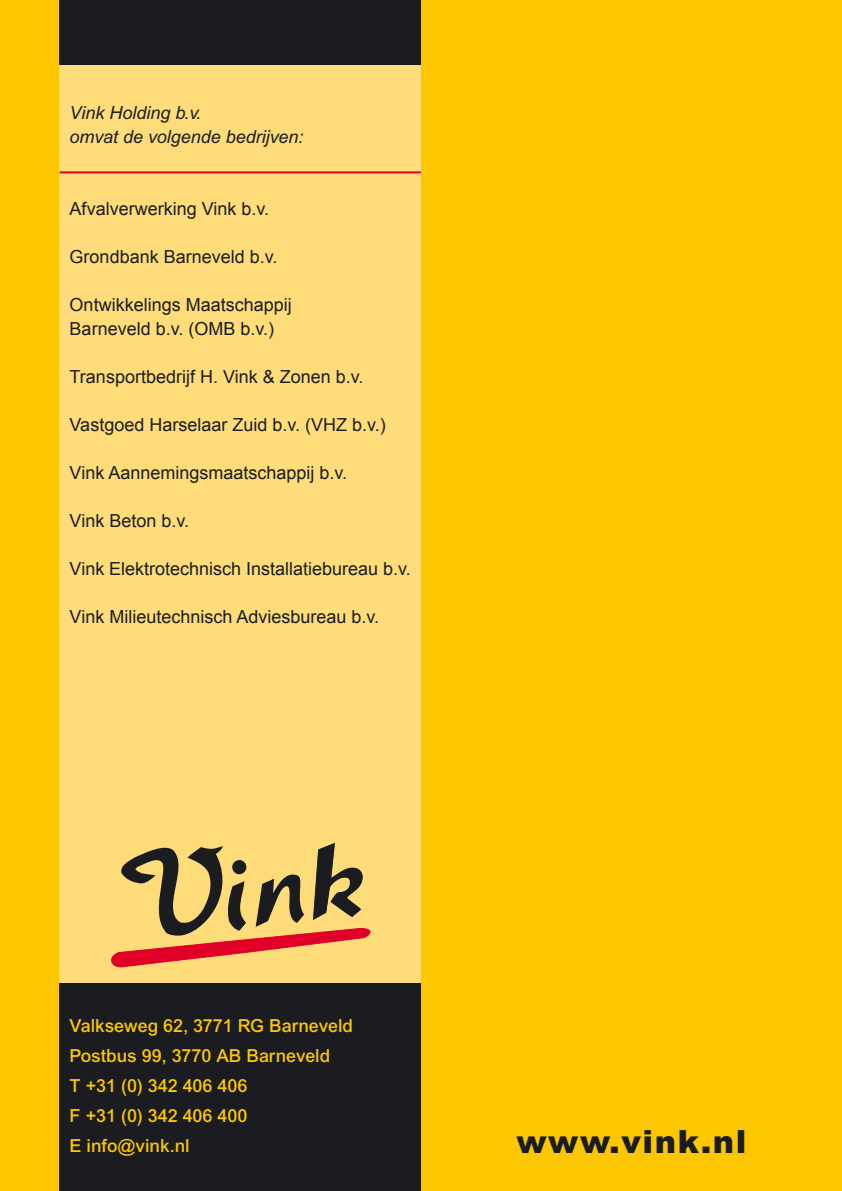
<style>
.page{position:relative;width:842px;height:1191px;background:#fcc700}
.page>*{position:absolute;margin:0;border:0;box-sizing:border-box;transform-origin:0 0}
.t1{font:900 32px "Arial";letter-spacing:.05em;color:#1b1c20}
.t2{font:18px/24px "Arial";color:#1b1c20}
.t3{font:500 18px/30px "Arial";color:#fcc700}
.t4{font:italic 18px/24px "Arial";color:#1b1c20}
</style>
<div class="page">
<div style="left:60px;top:0;width:361px;height:1191px;background:#fedc79"></div>
<svg style="left:111px;top:842px;width:260px;height:125px"></svg>
<div style="left:232px;top:860px;width:15px;height:14px;background:#1b1c20;border-radius:50%"></div>
<div style="left:60px;top:0;width:361px;height:65px;background:#1b1c20"></div>
<hr style="left:60px;top:171px;width:361px;height:2px;background:#e00027">
<div style="left:60px;top:983px;width:361px;height:208px;background:#1b1c20"></div>
<p class="t4" style="left:70px;top:101px;width:235px">Vink Holding b.v.<br>omvat de volgende bedrijven:</p>
<p class="t2" style="left:70px;top:197px;width:201px">Afvalverwerking Vink b.v.</p>
<p class="t2" style="left:70px;top:245px;width:209px">Grondbank Barneveld b.v.</p>
<p class="t2" style="left:70px;top:293px;width:224px">Ontwikkelings Maatschappij<br>Barneveld b.v. (OMB b.v.)</p>
<p class="t2" style="left:70px;top:365px;width:295px">Transportbedrijf H. Vink &amp; Zonen b.v.</p>
<p class="t2" style="left:70px;top:413px;width:318px">Vastgoed Harselaar Zuid b.v. (VHZ b.v.)</p>
<p class="t2" style="left:70px;top:461px;width:279px">Vink Aannemingsmaatschappij b.v.</p>
<p class="t2" style="left:70px;top:509px;width:121px">Vink Beton b.v.</p>
<p class="t2" style="left:70px;top:557px;width:343px">Vink Elektrotechnisch Installatiebureau b.v.</p>
<p class="t2" style="left:70px;top:605px;width:311px">Vink Milieutechnisch Adviesbureau b.v.</p>
<p class="t3" style="left:70px;top:1010px;width:285px">Valkseweg 62, 3771 RG Barneveld<br>Postbus 99, 3770 AB Barneveld<br>T +31 (0) 342 406 406<br>F +31 (0) 342 406 400<br>E info@vink.nl</p>
<h1 class="t1" style="left:516px;top:1121px;width:232px">www.vink.nl</h1>
</div>
